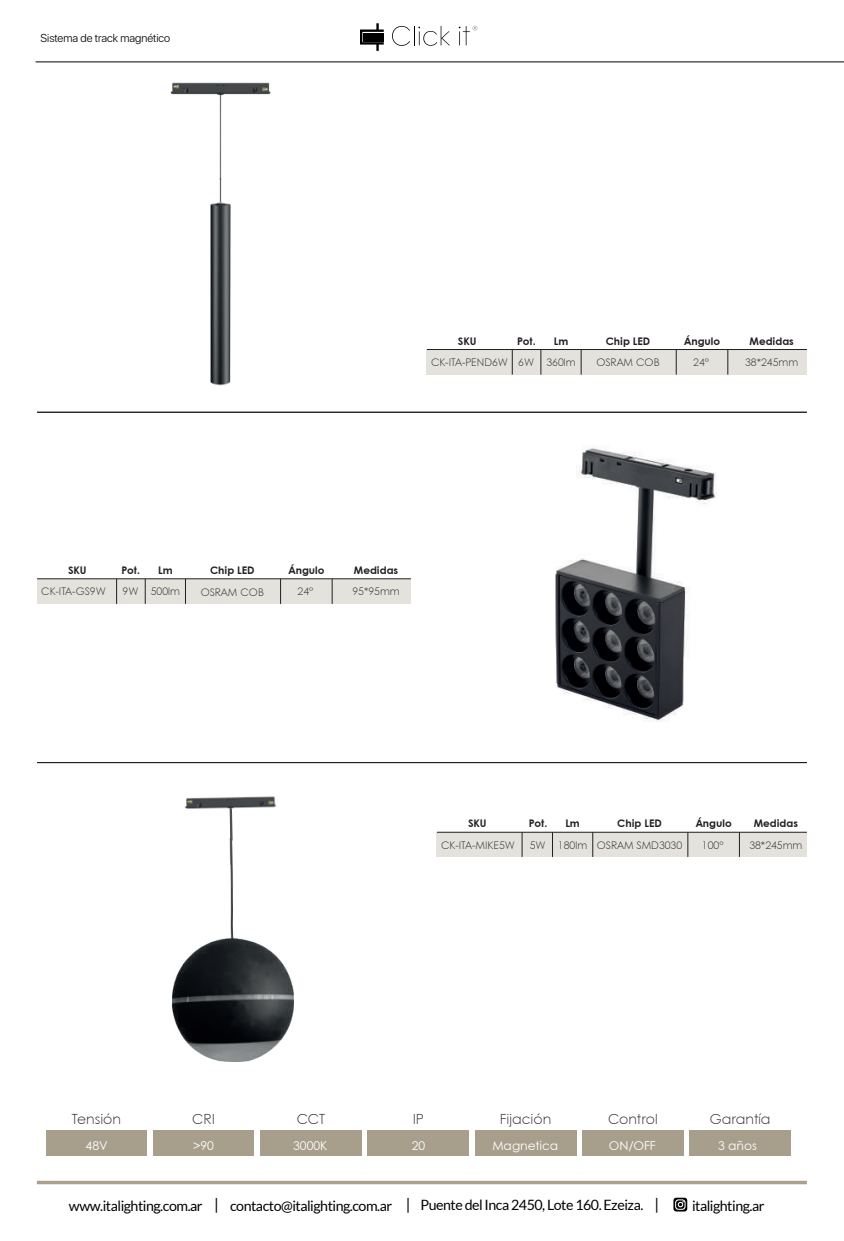
<style>
.page{position:relative;width:844px;height:1241px;background:#fff}
.page>*{position:absolute;margin:0;border:0;box-sizing:border-box;transform-origin:0 0}
.t1{font:14.17px "Lato";letter-spacing:-.035em;color:#000001}
.t2{font:300 14px "Century Gothic Paneuropean";color:#231f20}
.t3{font:12.25px "Century Gothic Paneuropean";color:#fff}
.t4{font:300 11.38px "SF Pro Display";color:#000001}
.t5{font:300 10.5px "Century Gothic Paneuropean";color:#231f20}
.t6{font:700 10.5px "Century Gothic Paneuropean";color:#231f20}
.s1{font-size:15.75px}
</style>
<div class="page">
<svg style="left:360px;top:23px;width:23px;height:28px"></svg>
<div style="left:363px;top:33px;width:20px;height:8px;background:#000001"></div>
<svg style="left:392px;top:26px;width:58px;height:20px"></svg>
<svg style="left:458px;top:26px;width:19px;height:19px"></svg>
<hr style="left:36px;top:61px;width:807px;height:1px;background:#000001">
<div style="left:437px;top:832px;width:369px;height:24px;background:#e4e2dc"></div>
<div style="left:37px;top:579px;width:374px;height:24px;background:#e4e2dc"></div>
<div style="left:427px;top:349px;width:379px;height:25px;background:#e4e2dc"></div>
<svg style="left:512px;top:350px;width:1px;height:24px"></svg>
<svg style="left:540px;top:350px;width:1px;height:24px"></svg>
<svg style="left:580px;top:350px;width:1px;height:24px"></svg>
<svg style="left:675px;top:350px;width:1px;height:24px"></svg>
<svg style="left:727px;top:350px;width:1px;height:24px"></svg>
<hr style="left:427px;top:349px;width:379px;height:1px;background:#231f20">
<svg style="left:116px;top:579px;width:1px;height:24px"></svg>
<svg style="left:145px;top:579px;width:1px;height:24px"></svg>
<svg style="left:185px;top:579px;width:1px;height:24px"></svg>
<svg style="left:280px;top:579px;width:1px;height:24px"></svg>
<svg style="left:332px;top:579px;width:1px;height:24px"></svg>
<hr style="left:37px;top:578px;width:374px;height:1px;background:#231f20">
<svg style="left:521px;top:832px;width:1px;height:24px"></svg>
<svg style="left:552px;top:832px;width:1px;height:24px"></svg>
<svg style="left:592px;top:832px;width:1px;height:24px"></svg>
<svg style="left:687px;top:832px;width:1px;height:24px"></svg>
<svg style="left:739px;top:832px;width:1px;height:24px"></svg>
<hr style="left:437px;top:831px;width:369px;height:1px;background:#231f20">
<hr style="left:37px;top:412px;width:769px;height:1px;background:#231f20">
<hr style="left:37px;top:762px;width:769px;height:1px;background:#231f20">
<svg style="left:673px;top:1197px;width:14px;height:14px"></svg>
<hr style="left:37px;top:1180px;width:769px;height:3px;background:#a9a08d">
<div style="left:46px;top:1130px;width:101px;height:25px;background:#a79f8b"></div>
<div style="left:153px;top:1130px;width:101px;height:25px;background:#a79f8b"></div>
<div style="left:260px;top:1130px;width:101px;height:25px;background:#a79f8b"></div>
<div style="left:367px;top:1130px;width:101px;height:25px;background:#a79f8b"></div>
<div style="left:475px;top:1130px;width:101px;height:25px;background:#a79f8b"></div>
<div style="left:582px;top:1130px;width:101px;height:25px;background:#a79f8b"></div>
<div style="left:689px;top:1130px;width:101px;height:25px;background:#a79f8b"></div>
<img style="left:555px;top:448px;width:161px;height:273px">
<img style="left:210px;top:180px;width:21px;height:206px">
<img style="left:170px;top:82px;width:101px;height:98px">
<img style="left:173px;top:888px;width:121px;height:173px">
<img style="left:185px;top:796px;width:92px;height:92px">
<svg style="left:228px;top:806px;width:6px;height:36px"></svg>
<p class="t4" style="left:40px;top:30px;width:131px">Sistema de track magnético</p>
<p class="t6" style="left:458px;top:334px;width:20px">SKU</p>
<p class="t6" style="left:517px;top:334px;width:20px">Pot.</p>
<p class="t6" style="left:553px;top:334px;width:16px">Lm</p>
<p class="t6" style="left:605px;top:334px;width:46px">Chip LED</p>
<p class="t6" style="left:684px;top:334px;width:38px">Ángulo</p>
<p class="t6" style="left:749px;top:334px;width:46px">Medidas</p>
<p class="t5" style="left:431px;top:355px;width:146px">CK-ITA-PEND6W 6W 360lm</p>
<p class="t5" style="left:596px;top:356px;width:65px">OSRAM COB</p>
<p class="t5" style="left:693px;top:355px;width:17px">24°</p>
<p class="t5" style="left:745px;top:355px;width:55px">38*245mm</p>
<p class="t6" style="left:68px;top:563px;width:20px">SKU</p>
<p class="t6" style="left:121px;top:563px;width:20px">Pot.</p>
<p class="t6" style="left:158px;top:563px;width:16px">Lm</p>
<p class="t6" style="left:210px;top:563px;width:46px">Chip LED</p>
<p class="t6" style="left:288px;top:563px;width:38px">Ángulo</p>
<p class="t6" style="left:354px;top:563px;width:46px">Medidas</p>
<p class="t5" style="left:41px;top:585px;width:66px">CK-ITA-GS9W</p>
<p class="t5" style="left:122px;top:585px;width:59px">9W 500lm</p>
<p class="t5" style="left:201px;top:585px;width:65px">OSRAM COB</p>
<p class="t5" style="left:297px;top:585px;width:17px">24°</p>
<p class="t5" style="left:352px;top:585px;width:49px">95*95mm</p>
<p class="t6" style="left:468px;top:816px;width:20px">SKU</p>
<p class="t6" style="left:528px;top:816px;width:20px">Pot.</p>
<p class="t6" style="left:565px;top:816px;width:16px">Lm</p>
<p class="t6" style="left:617px;top:816px;width:46px">Chip LED</p>
<p class="t6" style="left:695px;top:816px;width:38px">Ángulo</p>
<p class="t6" style="left:753px;top:816px;width:46px">Medidas</p>
<p class="t5" style="left:441px;top:838px;width:75px">CK-ITA-MIKE5W</p>
<p class="t5" style="left:529px;top:838px;width:154px">5W 180lm OSRAM SMD3030</p>
<p class="t5" style="left:701px;top:838px;width:23px">100°</p>
<p class="t5" style="left:749px;top:838px;width:55px">38*245mm</p>
<h2 class="t2" style="left:72px;top:1109px;width:51px">Tensión</h2>
<p class="t3" style="left:86px;top:1137px;width:24px">48V</p>
<h2 class="t2" style="left:192px;top:1109px;width:24px">CRI</h2>
<p class="t3" style="left:193px;top:1137px;width:22px">&gt;90</p>
<h2 class="t2" style="left:296px;top:1109px;width:30px">CCT</h2>
<p class="t3" style="left:293px;top:1137px;width:36px">3000K</p>
<h2 class="t2" style="left:412px;top:1109px;width:12px">IP</h2>
<p class="t3" style="left:411px;top:1137px;width:15px">20</p>
<h2 class="t2" style="left:499px;top:1109px;width:53px">Fijación</h2>
<p class="t3" style="left:492px;top:1137px;width:67px">Magnetica</p>
<h2 class="t2" style="left:608px;top:1109px;width:51px">Control</h2>
<p class="t3" style="left:608px;top:1137px;width:49px">ON/OFF</p>
<h2 class="t2" style="left:709px;top:1109px;width:62px">Garantía</h2>
<p class="t3" style="left:717px;top:1137px;width:40px">3 años</p>
<h1 class="t1" style="left:69px;top:1197px;width:591px">www.italighting.com.ar <span class="s1">|</span> contacto@italighting.com.ar <span class="s1">|</span> Puente del Inca 2450, Lote 160. Ezeiza. <span class="s1">|</span></h1>
<h1 class="t1" style="left:691px;top:1197px;width:74px">italighting.ar</h1>
</div>
